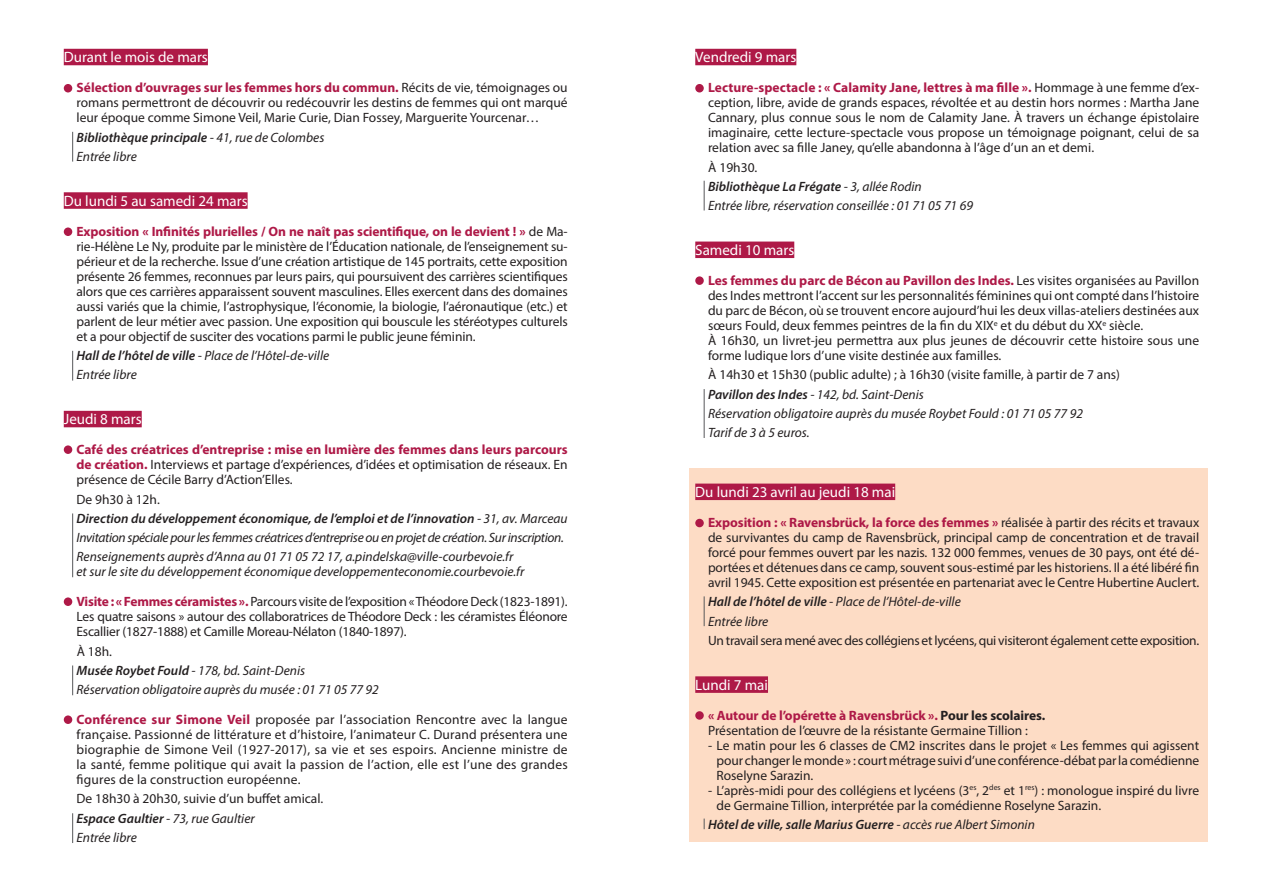
<style>
.page{position:relative;width:1263px;height:893px;background:#fff}
.page>*{position:absolute;margin:0;border:0;box-sizing:border-box;transform-origin:0 0}
.t1{font:15px "Myriad Pro";color:#fff}
.t2{font:13.5px/15px "Myriad Pro";color:#231f20;text-align:justify}
.t3{font:italic 13.5px/19.2px "Myriad Pro";color:#231f20}
.t4{font:italic 13.5px/19.2px "Myriad Pro";letter-spacing:-.025em;color:#231f20}
.t5{font:13.5px "Myriad Pro";letter-spacing:-.02em;color:#231f20}
.t6{font:italic 600 13.5px "Myriad Pro";color:#231f20}
.s1{font-weight:700;color:#ae1947}
.s2{font-weight:600}
.s3{font-style:normal}
.s4{font-weight:600;font-style:italic}
.s5{font-style:italic}
.s6{font-weight:700}
.s7{font-weight:400}
</style>
<div class="page">
<div style="left:689px;top:469px;width:519px;height:373px;background:#fddcc5"></div>
<div style="left:64px;top:49px;width:144px;height:16px;background:#ae1947"></div>
<div style="left:64px;top:192px;width:184px;height:17px;background:#ae1947"></div>
<div style="left:64px;top:411px;width:78px;height:16px;background:#ae1947"></div>
<div style="left:695px;top:49px;width:101px;height:16px;background:#ae1947"></div>
<div style="left:695px;top:242px;width:99px;height:16px;background:#ae1947"></div>
<div style="left:695px;top:484px;width:200px;height:16px;background:#ae1947"></div>
<div style="left:695px;top:676px;width:73px;height:17px;background:#ae1947"></div>
<div style="left:64px;top:84px;width:8px;height:8px;background:#ae1947;border-radius:50%"></div>
<div style="left:64px;top:227px;width:8px;height:9px;background:#ae1947;border-radius:50%"></div>
<div style="left:64px;top:445px;width:8px;height:9px;background:#ae1947;border-radius:50%"></div>
<div style="left:64px;top:597px;width:8px;height:9px;background:#ae1947;border-radius:50%"></div>
<div style="left:695px;top:84px;width:9px;height:8px;background:#ae1947;border-radius:50%"></div>
<div style="left:695px;top:276px;width:9px;height:9px;background:#ae1947;border-radius:50%"></div>
<div style="left:695px;top:519px;width:9px;height:8px;background:#ae1947;border-radius:50%"></div>
<div style="left:64px;top:715px;width:8px;height:9px;background:#ae1947;border-radius:50%"></div>
<hr style="left:72px;top:132px;width:1px;height:30px;background:#57585a">
<hr style="left:72px;top:351px;width:1px;height:30px;background:#57585a">
<hr style="left:72px;top:513px;width:1px;height:64px;background:#57585a">
<hr style="left:72px;top:665px;width:1px;height:30px;background:#57585a">
<hr style="left:72px;top:813px;width:1px;height:30px;background:#57585a">
<svg style="left:704px;top:181px;width:1px;height:29px"></svg>
<div style="left:695px;top:711px;width:9px;height:9px;background:#ae1947;border-radius:50%"></div>
<hr style="left:704px;top:389px;width:1px;height:49px;background:#57585a">
<hr style="left:704px;top:596px;width:1px;height:30px;background:#57585a">
<p class="t1" style="left:64px;top:48px;width:146px">Durant le mois de mars</p>
<p class="t2" style="left:77px;top:80px;width:493px"><span class="s1">Sélection d’ouvrages sur les femmes hors du commun.</span> Récits de vie, témoignages ou romans permettront de découvrir ou redécouvrir les destins de femmes qui ont marqué leur époque comme Simone Veil, Marie Curie, Dian Fossey, Marguerite Yourcenar…</p>
<p class="t3" style="left:77px;top:127px;width:249px"><span class="s2">Bibliothèque principale</span> - 41, rue de Colombes<br>Entrée libre</p>
<p class="t1" style="left:64px;top:191px;width:185px">Du lundi 5 au samedi 24 mars</p>
<p class="t2" style="left:77px;top:224px;width:493px"><span class="s1">Exposition « Infinités plurielles / On ne naît pas scientifique, on le devient ! »</span> de Ma&shy;rie-Hélène Le Ny, produite par le ministère de l’éducation nationale, de l’enseignement su&shy;périeur et de la recherche. Issue d’une création artistique de 145 portraits, cette exposition présente 26 femmes, reconnues par leurs pairs, qui poursuivent des carrières scientifiques alors que ces carrières apparaissent souvent masculines. Elles exercent dans des domaines aussi variés que la chimie, l’astrophysique, l’économie, la biologie, l’aéronautique (etc.) et parlent de leur métier avec passion. Une exposition qui bouscule les stéréotypes culturels et a pour objectif de susciter des vocations parmi le public jeune féminin.</p>
<p class="t3" style="left:77px;top:346px;width:254px"><span class="s2">Hall de l’hôtel de ville</span> - Place de l’Hôtel-de-ville<br>Entrée libre</p>
<p class="t1" style="left:64px;top:410px;width:79px">Jeudi 8 mars</p>
<p class="t2" style="left:77px;top:442px;width:493px"><span class="s1">Café des créatrices d’entreprise : mise en lumière des femmes dans leurs parcours de création.</span> Interviews et partage d’expériences, d’idées et optimisation de réseaux. En présence de Cécile Barry d’Action’Elles.</p>
<p class="t4" style="left:77px;top:489px;width:493px"><span class="s3">De 9h30 à 12h.<br></span><span class="s2">Direction du développement économique, de l’emploi et de l’innovation</span> - 31, av. Marceau Invitation spéciale pour les femmes créatrices d’entreprise ou en projet de création. Sur inscription.<br>Renseignements auprès d’Anna au 01 71 05 72 17, a.pindelska@ville-courbevoie.fr</p>
<p class="t3" style="left:77px;top:562px;width:449px">et sur le site du développement économique developpementeconomie.courbevoie.fr</p>
<p class="t2" style="left:77px;top:594px;width:493px"><span class="s1">Visite : « Femmes céramistes ».</span> Parcours visite de l’exposition « Théodore Deck (1823-1891).<br>Les quatre saisons » autour des collaboratrices de Théodore Deck : les céramistes Éléonore Escallier (1827-1888) et Camille Moreau-Nélaton (1840-1897).</p>
<p class="t3" style="left:77px;top:641px;width:304px"><span class="s3">à 18h.<br></span><span class="s2">Musée Roybet Fould</span> - 178, bd. Saint-Denis<br>Réservation obligatoire auprès du musée : 01 71 05 77 92</p>
<p class="t2" style="left:77px;top:712px;width:493px"><span class="s1">Conférence sur Simone Veil</span> proposée par l’association Rencontre avec la langue française. Passionné de littérature et d’histoire, l’animateur C. Durand présentera une biographie de Simone Veil (1927-2017), sa vie et ses espoirs. Ancienne ministre de la santé, femme politique qui avait la passion de l’action, elle est l’une des grandes figures de la construction européenne.</p>
<p class="t2" style="left:77px;top:789px;width:248px;line-height:19.2px;text-align:left">De 18h30 à 20h30, suivie d’un buffet amical.<br><span class="s4">Espace Gaultier</span> <span class="s5">- 73, rue Gaultier<br>Entrée libre</span></p>
<p class="t1" style="left:695px;top:48px;width:103px">Vendredi 9 mars</p>
<p class="t2" style="left:708px;top:80px;width:493px"><span class="s1">Lecture-spectacle : « Calamity Jane, lettres à ma fille ».</span> Hommage à une femme d’ex&shy;ception, libre, avide de grands espaces, révoltée et au destin hors normes : Martha Jane Cannary, plus connue sous le nom de Calamity Jane. à travers un échange épistolaire imaginaire, cette lecture-spectacle vous propose un témoignage poignant, celui de sa relation avec sa fille Janey, qu’elle abandonna à l’âge d’un an et demi.</p>
<p class="t3" style="left:708px;top:157px;width:266px"><span class="s3">à 19h30.<br></span><span class="s2">Bibliothèque La Frégate</span> - 3, allée Rodin<br>Entrée libre, réservation conseillée : 01 71 05 71 69</p>
<p class="t1" style="left:695px;top:241px;width:100px">Samedi 10 mars</p>
<p class="t2" style="left:708px;top:273px;width:493px;text-align:left"><span class="s1">Les femmes du parc de Bécon au Pavillon des Indes.</span> Les visites organisées au Pavillon des Indes mettront l’accent sur les personnalités féminines qui ont compté dans l’histoire du parc de Bécon, où se trouvent encore aujourd’hui les deux villas-ateliers destinées aux sœurs Fould, deux femmes peintres de la fin du XIX<sup>e</sup> et du début du XX<sup>e</sup> siècle.<br>à 16h30, un livret-jeu permettra aux plus jeunes de découvrir cette histoire sous une forme ludique lors d’une visite destinée aux familles.</p>
<p class="t3" style="left:708px;top:365px;width:414px"><span class="s3">à 14h30 et 15h30 (public adulte) ; à 16h30 (visite famille, à partir de 7 ans)<br></span><span class="s2">Pavillon des Indes</span> - 142, bd. Saint-Denis<br>Réservation obligatoire auprès du musée Roybet Fould : 01 71 05 77 92<br>Tarif de 3 à 5 euros.</p>
<p class="t1" style="left:695px;top:483px;width:201px">Du lundi 23 avril au jeudi 18 mai</p>
<p class="t2" style="left:708px;top:515px;width:493px"><span class="s1">Exposition : « Ravensbrück, la force des femmes »</span> réalisée à partir des récits et travaux de survivantes du camp de Ravensbrück, principal camp de concentration et de travail forcé pour femmes ouvert par les nazis. 132 000 femmes, venues de 30 pays, ont été dé&shy;portées et détenues dans ce camp, souvent sous-estimé par les historiens. Il a été libéré fin avril 1945. Cette exposition est présentée en partenariat avec le Centre Hubertine Auclert.</p>
<p class="t3" style="left:708px;top:592px;width:254px"><span class="s2">Hall de l’hôtel de ville</span> - Place de l’Hôtel-de-ville<br>Entrée libre</p>
<p class="t5" style="left:708px;top:632px;width:493px">Un travail sera mené avec des collégiens et lycéens, qui visiteront également cette exposition.</p>
<p class="t1" style="left:695px;top:676px;width:74px">Lundi 7 mai</p>
<p class="t2" style="left:708px;top:708px;width:339px"><span class="s1">« Autour de l’opérette à Ravensbrück ».</span> <span class="s6">Pour les scolaires.<br></span>Présentation de l’œuvre de la résistante Germaine Tillion :</p>
<p class="t2" style="left:716px;top:738px;width:484px;text-indent:-9px">- Le matin pour les 6 classes de CM2 inscrites dans le projet « Les femmes qui agissent pour changer le monde » : court métrage suivi d’une conférence-débat par la comédienne Roselyne Sarazin.</p>
<p class="t2" style="left:716px;top:783px;width:484px;text-indent:-9px">- L’après-midi pour des collégiens et lycéens (3<sup>es</sup>, 2<sup>des</sup> et 1<sup>res</sup>) : monologue inspiré du livre de Germaine Tillion, interprétée par la comédienne Roselyne Sarazin.</p>
<p class="t6" style="left:708px;top:816px;width:328px">Hôtel de ville, salle Marius Guerre <span class="s7">- accès rue Albert Simonin</span></p>
</div>
